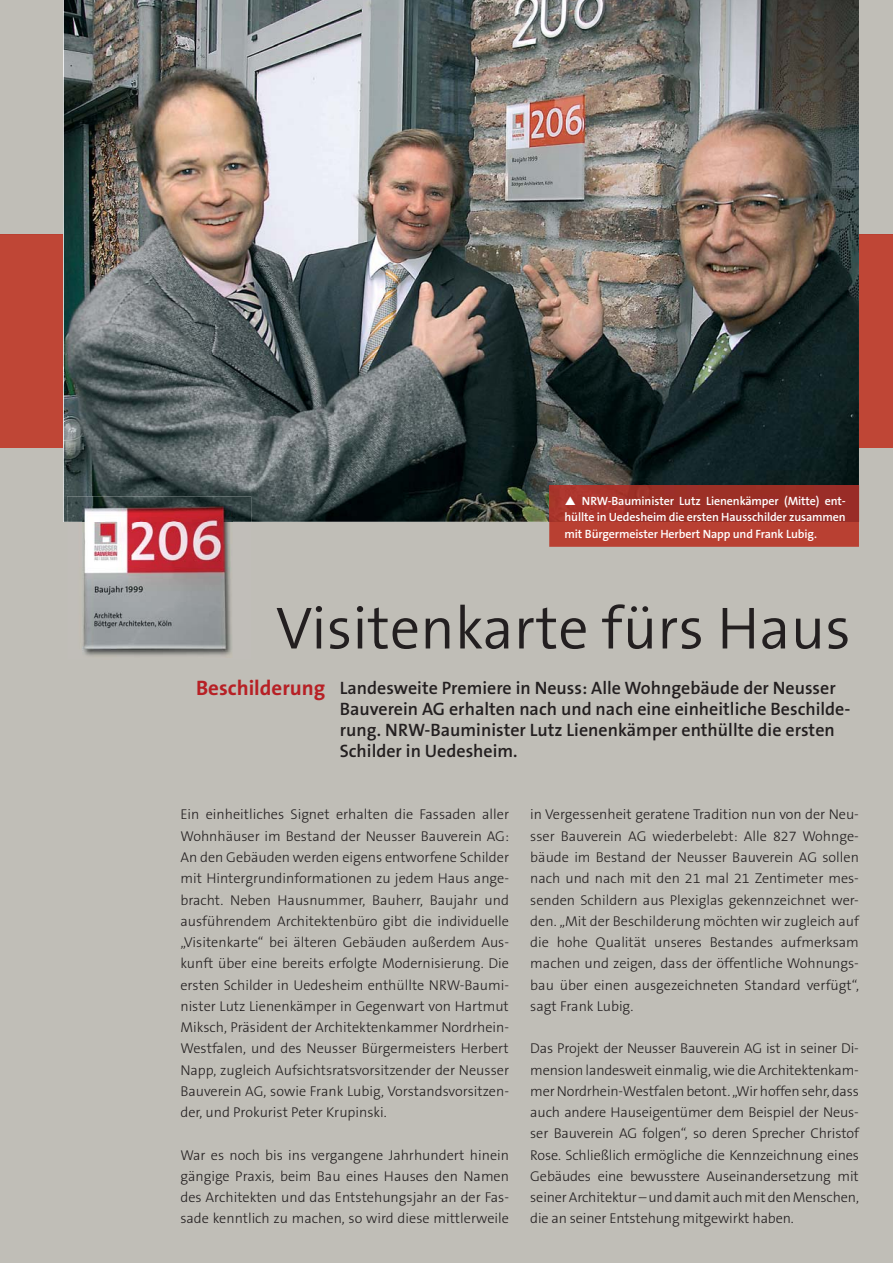
<style>
.page{position:relative;width:893px;height:1263px;background:#c0beb7}
.page>*{position:absolute;margin:0;border:0;box-sizing:border-box;transform-origin:0 0}
.t1{font:300 60px "The Sans B4";color:#231f20}
.t2{font:700 21px "The Sans B7";color:#b72025}
.t3{font:600 18px/21px "The Sans B6";color:#231f20}
.t4{font:300 14.25px/21.3px "The Sans B3";color:#231f20;text-align:justify}
.t5{font:600 12px/16.5px "The Sans B6";letter-spacing:-.01em;color:#fff;text-align:justify}
</style>
<div class="page">
<div style="left:859px;top:235px;width:34px;height:212px;background:#bf4636"></div>
<div style="left:0;top:235px;width:64px;height:212px;background:#bf4636"></div>
<img style="left:64px;top:0;width:795px;height:522px">
<img style="left:67px;top:496px;width:184px;height:26px">
<img style="left:82px;top:506px;width:150px;height:150px">
<svg style="left:549px;top:485px;width:310px;height:62px;background:#a9362c"></svg>
<p class="t5" style="left:564px;top:493px;width:283px;text-indent:17px">NRW-Bauminister Lutz Lienenkämper (Mitte) ent&shy;hüllte in Uedesheim die ersten Hausschilder zusammen mit Bürgermeister Herbert Napp und Frank Lubig.</p>
<h1 class="t1" style="left:276px;top:598px;width:576px">Visitenkarte fürs Haus</h1>
<p class="t3" style="left:340px;top:678px;width:512px">Landesweite Premiere in Neuss: Alle Wohngebäude der Neusser Bauverein AG erhalten nach und nach eine einheitliche Beschilde&shy;rung. NRW-Bauminister Lutz Lienenkämper enthüllte die ersten Schilder in Uedesheim.</p>
<h2 class="t2" style="left:196px;top:677px;width:131px">Beschilderung</h2>
<p class="t4" style="left:180px;top:805px;width:330px">Ein einheitliches Signet erhalten die Fassaden aller Wohnhäuser im Bestand der Neusser Bauverein AG:<br>An den Gebäuden werden eigens entworfene Schilder mit Hintergrundinformationen zu jedem Haus ange&shy;bracht. Neben Hausnummer, Bauherr, Baujahr und ausführendem Architektenbüro gibt die individuelle „Visitenkarte“ bei älteren Gebäuden außerdem Aus&shy;kunft über eine bereits erfolgte Modernisierung. Die ersten Schilder in Uedesheim enthüllte NRW-Baumi&shy;nister Lutz Lienenkämper in Gegenwart von Hartmut Miksch, Präsident der Architektenkammer Nordrhein-Westfalen, und des Neusser Bürgermeisters Herbert Napp, zugleich Aufsichtsratsvorsitzender der Neusser Bauverein AG, sowie Frank Lubig, Vorstandsvorsitzen&shy;der, und Prokurist Peter Krupinski.</p>
<p class="t4" style="left:180px;top:1145px;width:330px">War es noch bis ins vergangene Jahrhundert hinein gängige Praxis, beim Bau eines Hauses den Namen des Architekten und das Entstehungsjahr an der Fas&shy;sade kenntlich zu machen, so wird diese mittlerweile</p>
<p class="t4" style="left:530px;top:805px;width:330px">in Vergessenheit geratene Tradition nun von der Neu&shy;sser Bauverein AG wiederbelebt: Alle 827 Wohnge&shy;bäude im Bestand der Neusser Bauverein AG sollen nach und nach mit den 21 mal 21 Zentimeter mes&shy;senden Schildern aus Plexiglas gekennzeichnet wer&shy;den. „Mit der Beschilderung möchten wir zugleich auf die hohe Qualität unseres Bestandes aufmerksam machen und zeigen, dass der öffentliche Wohnungs&shy;bau über einen ausgezeichneten Standard verfügt“, sagt Frank Lubig.</p>
<p class="t4" style="left:530px;top:1038px;width:330px">Das Projekt der Neusser Bauverein AG ist in seiner Di&shy;mension landesweit einmalig, wie die Architektenkam&shy;mer Nordrhein-Westfalen betont. „Wir hoffen sehr, dass auch andere Hauseigentümer dem Beispiel der Neus&shy;ser Bauverein AG folgen“, so deren Sprecher Christof Rose. Schließlich ermögliche die Kennzeichnung eines Gebäudes eine bewusstere Auseinandersetzung mit seiner Architektur – und damit auch mit den Menschen, die an seiner Entstehung mitgewirkt haben.</p>
</div>
